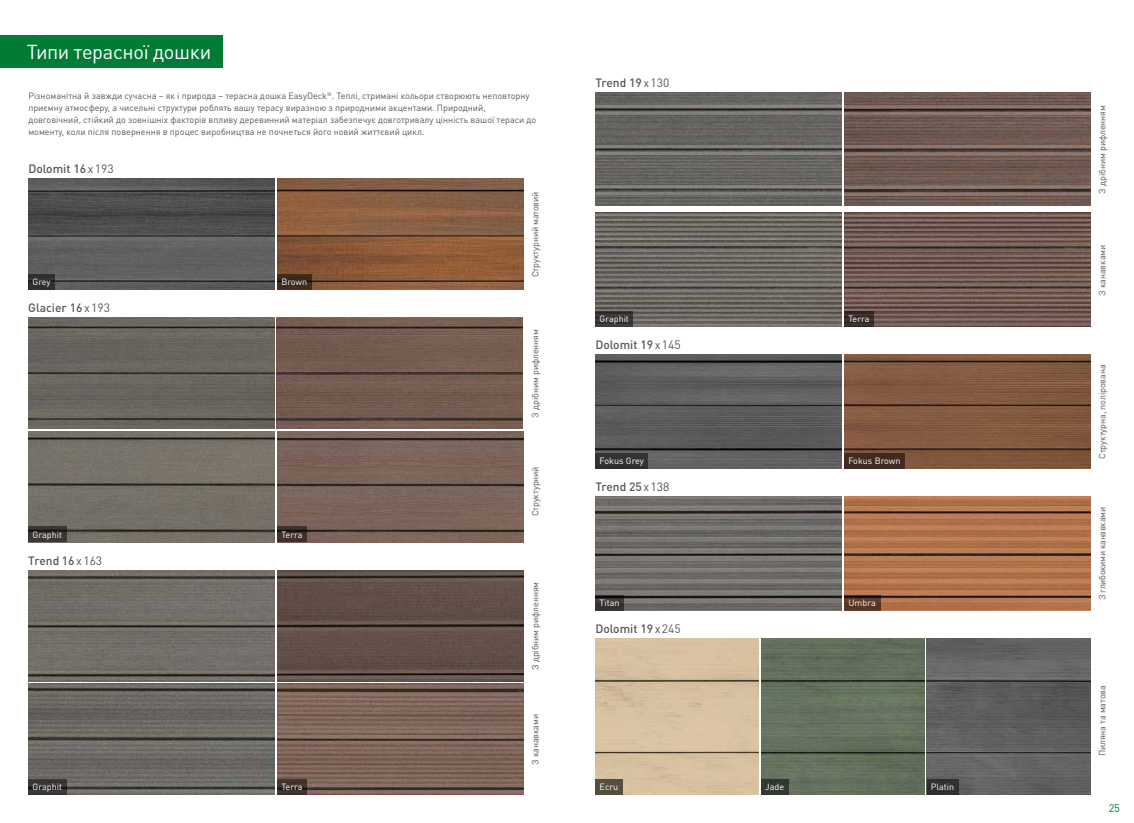
<style>
.page{position:relative;width:1134px;height:823px;background:#fff}
.page>*{position:absolute;margin:0;border:0;box-sizing:border-box;transform-origin:0 0}
.t1{font:20px "DIN Pro";letter-spacing:-.02em;color:#fff}
.t2{font:500 12px "DIN Pro";color:#575756}
.t3{font:11px "DIN Pro";color:#007c34}
.t4{font:9px/12px "DIN Pro";color:#575756}
.t5{font:9px "DIN Pro";color:#fff}
.t6{font:9px "DIN Pro";letter-spacing:-.03em;color:#575756}
.s1{font-weight:400}
</style>
<div class="page">
<img style="left:28px;top:179px;width:246px;height:110px">
<img style="left:277px;top:179px;width:246px;height:110px">
<img style="left:28px;top:318px;width:246px;height:110px">
<img style="left:277px;top:317px;width:246px;height:111px">
<img style="left:28px;top:431px;width:246px;height:110px">
<img style="left:277px;top:431px;width:246px;height:110px">
<img style="left:28px;top:570px;width:246px;height:110px">
<img style="left:277px;top:570px;width:246px;height:110px">
<img style="left:28px;top:683px;width:246px;height:111px">
<img style="left:277px;top:683px;width:246px;height:111px">
<img style="left:595px;top:92px;width:246px;height:114px">
<img style="left:844px;top:92px;width:246px;height:114px">
<img style="left:595px;top:213px;width:246px;height:113px">
<img style="left:844px;top:213px;width:246px;height:113px">
<img style="left:595px;top:354px;width:246px;height:114px">
<img style="left:844px;top:354px;width:246px;height:114px">
<img style="left:595px;top:496px;width:246px;height:114px">
<img style="left:844px;top:496px;width:246px;height:114px">
<img style="left:595px;top:638px;width:164px;height:156px">
<img style="left:761px;top:638px;width:163px;height:156px">
<img style="left:927px;top:638px;width:163px;height:156px">
<div style="left:0;top:35px;width:223px;height:33px;background:#007c34"></div>
<svg style="left:28px;top:274px;width:27px;height:15px"></svg>
<svg style="left:277px;top:274px;width:34px;height:15px"></svg>
<svg style="left:28px;top:526px;width:39px;height:15px"></svg>
<svg style="left:277px;top:526px;width:30px;height:15px"></svg>
<svg style="left:28px;top:778px;width:39px;height:16px"></svg>
<svg style="left:277px;top:778px;width:30px;height:16px"></svg>
<svg style="left:595px;top:311px;width:38px;height:15px"></svg>
<svg style="left:844px;top:311px;width:30px;height:15px"></svg>
<div style="left:595px;top:452px;width:53px;height:16px;background:#333"></div>
<div style="left:844px;top:452px;width:61px;height:16px;background:#402b21"></div>
<svg style="left:595px;top:594px;width:29px;height:16px"></svg>
<svg style="left:844px;top:594px;width:37px;height:16px"></svg>
<div style="left:595px;top:778px;width:28px;height:16px;background:#564e41"></div>
<div style="left:761px;top:778px;width:28px;height:16px;background:#31382f"></div>
<div style="left:927px;top:778px;width:31px;height:16px;background:#303030"></div>
<h1 class="t1" style="left:27px;top:38px;width:186px">Типи терасної дошки</h1>
<p class="t4" style="left:28px;top:89px;width:509px">Різноманітна й завжди сучасна – як і природа – терасна дошка EasyDeck<sup>®</sup>. Теплі, стримані кольори створюють неповторну приємну атмосферу, а чисельні структури роблять вашу терасу виразною з природними акцентами. Природний, довговічний, стійкий до зовнішніх факторів впливу деревинний матеріал забезпечує довготривалу цінність вашої тераси до моменту, коли після повернення в процес виробництва не почнеться його новий життєвий цикл.</p>
<h2 class="t2" style="left:28px;top:161px;width:87px">Dolomit 16<span class="s1">x193</span></h2>
<p class="t5" style="left:33px;top:276px;width:20px">Grey</p>
<p class="t5" style="left:281px;top:276px;width:27px">Brown</p>
<h2 class="t2" style="left:28px;top:299px;width:83px">Glacier 16<span class="s1">x193</span></h2>
<p class="t5" style="left:33px;top:528px;width:31px">Graphit</p>
<p class="t5" style="left:281px;top:528px;width:23px">Terra</p>
<h2 class="t2" style="left:28px;top:552px;width:75px">Trend 16<span class="s1">x163</span></h2>
<p class="t5" style="left:33px;top:780px;width:31px">Graphit</p>
<p class="t5" style="left:281px;top:780px;width:23px">Terra</p>
<p class="t4" style="left:529px;top:277px;width:87px;rotate:-90deg">Структурний матовий</p>
<p class="t4" style="left:529px;top:417px;width:90px;rotate:-90deg">З дрібним рифленням</p>
<p class="t4" style="left:529px;top:516px;width:51px;rotate:-90deg">Структурний</p>
<p class="t4" style="left:529px;top:669px;width:90px;rotate:-90deg">З дрібним рифленням</p>
<p class="t4" style="left:529px;top:764px;width:52px;rotate:-90deg">З канавками</p>
<h2 class="t2" style="left:595px;top:74px;width:76px">Trend 19<span class="s1">x130</span></h2>
<p class="t5" style="left:600px;top:312px;width:31px">Graphit</p>
<p class="t5" style="left:848px;top:312px;width:23px">Terra</p>
<h2 class="t2" style="left:595px;top:336px;width:87px">Dolomit 19<span class="s1">x145</span></h2>
<p class="t5" style="left:600px;top:454px;width:46px">Fokus Grey</p>
<p class="t5" style="left:848px;top:454px;width:54px">Fokus Brown</p>
<h2 class="t2" style="left:595px;top:478px;width:76px">Trend 25<span class="s1">x138</span></h2>
<p class="t5" style="left:600px;top:596px;width:21px">Titan</p>
<p class="t5" style="left:848px;top:596px;width:29px">Umbra</p>
<h2 class="t2" style="left:595px;top:620px;width:87px">Dolomit 19<span class="s1">x245</span></h2>
<p class="t5" style="left:600px;top:780px;width:20px">Ecru</p>
<p class="t5" style="left:765px;top:780px;width:20px">Jade</p>
<p class="t5" style="left:931px;top:780px;width:25px">Platin</p>
<p class="t4" style="left:1096px;top:193px;width:90px;rotate:-90deg">З дрібним рифленням</p>
<p class="t4" style="left:1096px;top:295px;width:52px;rotate:-90deg">З канавками</p>
<p class="t4" style="left:1096px;top:458px;width:95px;rotate:-90deg">Структурна, полірована</p>
<p class="t6" style="left:1096px;top:599px;width:94px;rotate:-90deg">З глибокими канавками</p>
<p class="t4" style="left:1096px;top:755px;width:73px;rotate:-90deg">Пиляна та матова</p>
<p class="t3" style="left:1109px;top:799px;width:13px">25</p>
</div>
